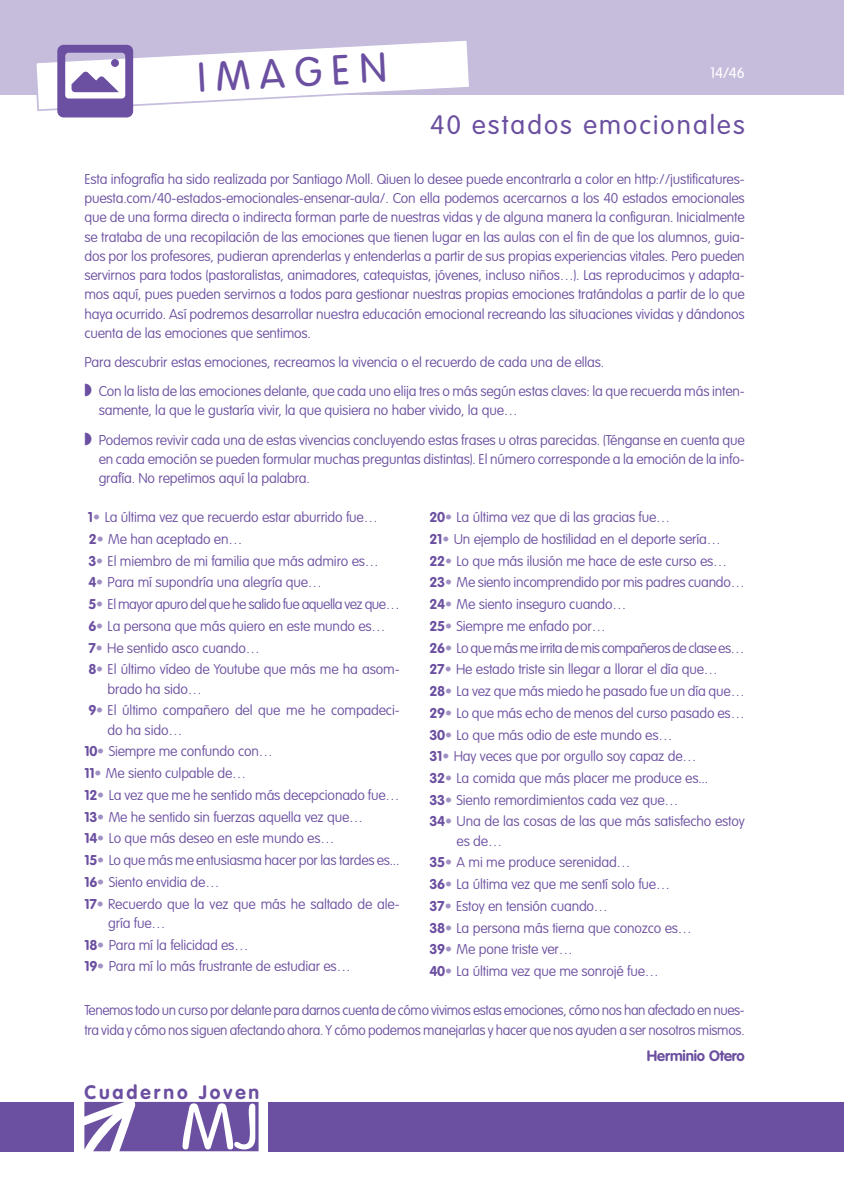
<style>
.page{position:relative;width:844px;height:1191px;background:#fff}
.page>*{position:absolute;margin:0;border:0;box-sizing:border-box;transform-origin:0 0}
.t1{font:300 42px "Vag";color:#6b4fa0}
.t2{font:300 26.25px "VAG Rounded Std";letter-spacing:.08em;color:#6b4fa0}
.t3{font:700 19.25px "VAG Rounded Std";letter-spacing:.15em;color:#6b4fa0}
.t4{font:700 14.88px "VAG Rounded Std";letter-spacing:-.01em;color:#6b4fa0}
.t5{font:300 14.88px "VAG Rounded Std";color:#fff}
.t6{font:100 14px/21.7px "VAG Rounded Std";letter-spacing:-.01em;color:#6b4fa0}
.s1{font-weight:700}
.s2{font-weight:700;color:#a190c4}
</style>
<div class="page">
<div style="left:0;top:0;width:843px;height:94px;background:#c6bcdc"></div>
<div style="left:0;top:1102px;width:843px;height:49px;background:#6b4fa0"></div>
<div style="left:74px;top:1076px;width:194px;height:80px;background:#fff"></div>
<svg style="left:84px;top:1101px;width:175px;height:50px"></svg>
<svg style="left:34px;top:40px;width:437px;height:77px"></svg>
<h1 class="t1" style="left:196px;top:54px;width:191px;rotate:-3deg">IMAGEN</h1>
<p class="t5" style="left:710px;top:65px;width:36px">14/46</p>
<h2 class="t2" style="left:430px;top:110px;width:315px">40 estados emocionales</h2>
<p class="t6" style="left:84px;top:170px;width:661px;line-height:19.2px;text-align:justify">Esta infografía ha sido realizada por Santiago Moll. Qiuen lo desee puede encontrarla a color en http://justificatures&shy;puesta.com/40-estados-emocionales-ensenar-aula/. Con ella podemos acercarnos a los 40 estados emocionales que de una forma directa o indirecta forman parte de nuestras vidas y de alguna manera la configuran. Inicialmente se trataba de una recopilación de las emociones que tienen lugar en las aulas con el fin de que los alumnos, guia&shy;dos por los profesores, pudieran aprenderlas y entenderlas a partir de sus propias experiencias vitales. Pero pueden servirnos para todos (pastoralistas, animadores, catequistas, jóvenes, incluso niños…). Las reproducimos y adapta&shy;mos aquí, pues pueden servirnos a todos para gestionar nuestras propias emociones tratándolas a partir de lo que haya ocurrido. Así podremos desarrollar nuestra educación emocional recreando las situaciones vividas y dándonos cuenta de las emociones que sentimos.</p>
<p class="t6" style="left:84px;top:348px;width:661px;line-height:29.2px">Para descubrir estas emociones, recreamos la vivencia o el recuerdo de cada una de ellas.<br>◗ Con la lista de las emociones delante, que cada uno elija tres o más según estas claves: la que recuerda más inten-</p>
<p class="t6" style="left:84px;top:396px;width:661px;line-height:29.2px;text-indent:14px">samente, la que le gustaría vivir, la que quisiera no haber vivido, la que…<br>◗ Podemos revivir cada una de estas vivencias concluyendo estas frases u otras parecidas. (Ténganse en cuenta que</p>
<p class="t6" style="left:99px;top:450px;width:647px;line-height:19.2px">en cada emoción se pueden formular muchas preguntas distintas). El número corresponde a la emoción de la info&shy;grafía. No repetimos aquí la palabra.</p>
<p class="t6" style="left:88px;top:507px;width:313px"><span class="s1">1</span><span class="s2">•</span> La última vez que recuerdo estar aburrido fue…<br><span class="s1">2</span><span class="s2">•</span> Me han aceptado en…<br><span class="s1">3</span><span class="s2">•</span> El miembro de mi familia que más admiro es…<br><span class="s1">4</span><span class="s2">•</span> Para mí supondría una alegría que…<br><span class="s1">5</span><span class="s2">•</span> El mayor apuro del que he salido fue aquella vez que… <span class="s1">6</span><span class="s2">•</span> La persona que más quiero en este mundo es… <span class="s1">7</span><span class="s2">•</span> He sentido asco cuando…<br><span class="s1">8</span><span class="s2">•</span> El último vídeo de Youtube que más me ha asom-</p>
<p class="t6" style="left:88px;top:678px;width:313px;text-indent:19px">brado ha sido…<br><span class="s1">9</span><span class="s2">•</span> El último compañero del que me he compadeci-</p>
<p class="t6" style="left:84px;top:719px;width:317px;text-indent:23px">do ha sido…<br><span class="s1">10</span><span class="s2">•</span> Siempre me confundo con…<br><span class="s1">11</span><span class="s2">•</span> Me siento culpable de…<br><span class="s1">12</span><span class="s2">•</span> La vez que me he sentido más decepcionado fue… <span class="s1">13</span><span class="s2">•</span> Me he sentido sin fuerzas aquella vez que…<br><span class="s1">14</span><span class="s2">•</span> Lo que más deseo en este mundo es…<br><span class="s1">15</span><span class="s2">•</span> Lo que más me entusiasma hacer por las tardes es...<br><span class="s1">16</span><span class="s2">•</span> Siento envidia de…<br><span class="s1">17</span><span class="s2">•</span> Recuerdo que la vez que más he saltado de ale-</p>
<p class="t6" style="left:84px;top:912px;width:268px;text-indent:24px">gría fue…<br><span class="s1">18</span><span class="s2">•</span> Para mí la felicidad es…<br><span class="s1">19</span><span class="s2">•</span> Para mí lo más frustrante de estudiar es…</p>
<p class="t6" style="left:429px;top:507px;width:317px"><span class="s1">20</span><span class="s2">•</span> La última vez que di las gracias fue…<br><span class="s1">21</span><span class="s2">•</span> Un ejemplo de hostilidad en el deporte sería… <span class="s1">22</span><span class="s2">•</span> Lo que más ilusión me hace de este curso es… <span class="s1">23</span><span class="s2">•</span> Me siento incomprendido por mis padres cuando… <span class="s1">24</span><span class="s2">•</span> Me siento inseguro cuando…<br><span class="s1">25</span><span class="s2">•</span> Siempre me enfado por…<br><span class="s1">26</span><span class="s2">•</span> Lo que más me irrita de mis compañeros de clase es… <span class="s1">27</span><span class="s2">•</span> He estado triste sin llegar a llorar el día que…<br><span class="s1">28</span><span class="s2">•</span> La vez que más miedo he pasado fue un día que… <span class="s1">29</span><span class="s2">•</span> Lo que más echo de menos del curso pasado es… <span class="s1">30</span><span class="s2">•</span> Lo que más odio de este mundo es…<br><span class="s1">31</span><span class="s2">•</span> Hay veces que por orgullo soy capaz de…<br><span class="s1">32</span><span class="s2">•</span> La comida que más placer me produce es...<br><span class="s1">33</span><span class="s2">•</span> Siento remordimientos cada vez que…<br><span class="s1">34</span><span class="s2">•</span> Una de las cosas de las que más satisfecho estoy</p>
<p class="t6" style="left:429px;top:830px;width:264px;text-indent:27px">es de…<br><span class="s1">35</span><span class="s2">•</span> A mi me produce serenidad…<br><span class="s1">36</span><span class="s2">•</span> La última vez que me sentí solo fue…<br><span class="s1">37</span><span class="s2">•</span> Estoy en tensión cuando…<br><span class="s1">38</span><span class="s2">•</span> La persona más tierna que conozco es…<br><span class="s1">39</span><span class="s2">•</span> Me pone triste ver…<br><span class="s1">40</span><span class="s2">•</span> La última vez que me sonrojé fue…</p>
<p class="t6" style="left:84px;top:1001px;width:661px;line-height:19.2px">Tenemos todo un curso por delante para darnos cuenta de cómo vivimos estas emociones, cómo nos han afectado en nues&shy;tra vida y cómo nos siguen afectando ahora. Y cómo podemos manejarlas y hacer que nos ayuden a ser nosotros mismos.</p>
<h3 class="t3" style="left:84px;top:1081px;width:176px">Cuaderno Joven</h3>
<p class="t4" style="left:646px;top:1047px;width:99px">Herminio Otero</p>
</div>
